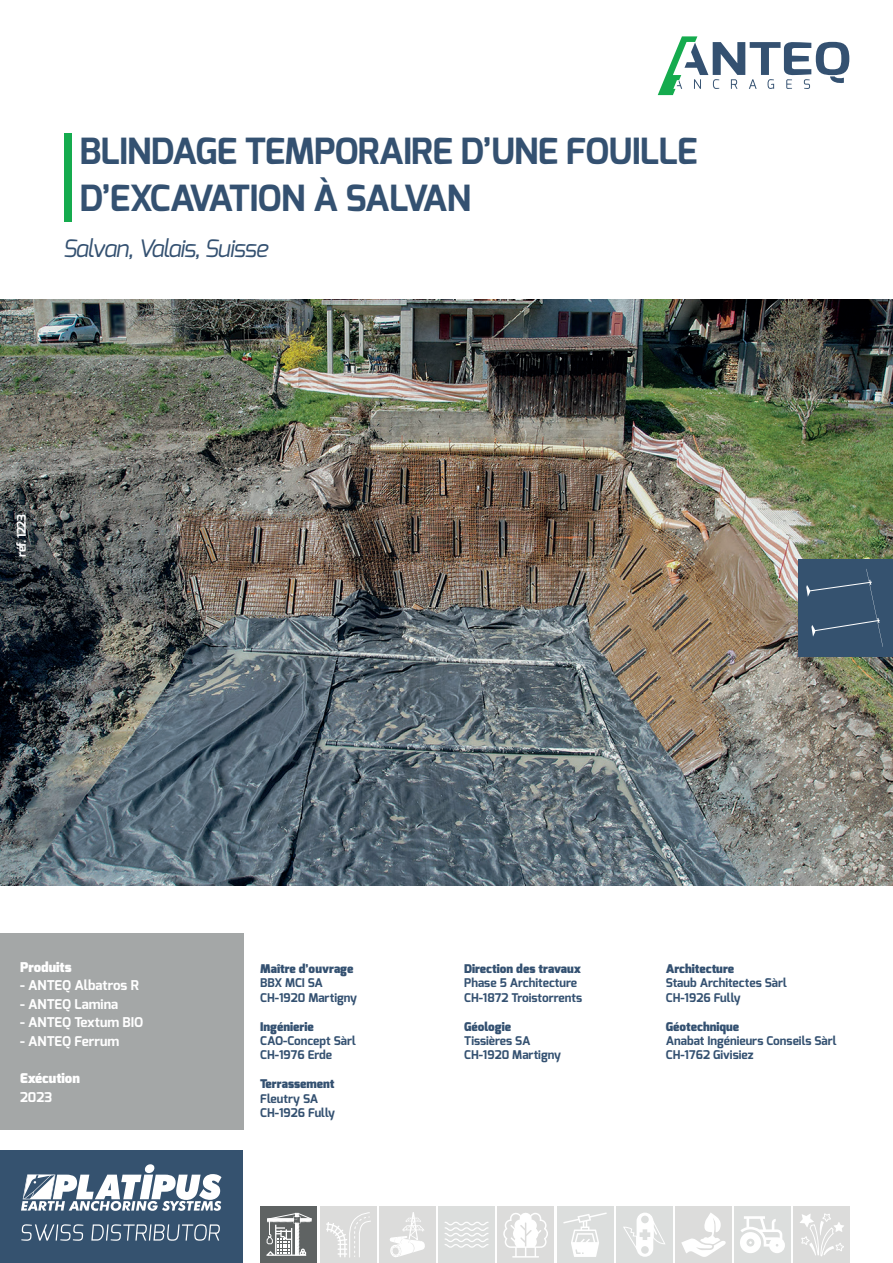
<style>
.page{position:relative;width:893px;height:1263px;background:#fff}
.page>*{position:absolute;margin:0;border:0;box-sizing:border-box;transform-origin:0 0}
.t1{font:700 36px/46.7px "Exo";letter-spacing:-.02em;color:#345171}
.t2{font:italic 24px "Exo";letter-spacing:-.04em;color:#345171}
.t3{font:700 13.5px "Exo";color:#fff}
.t4{font:900 13.5px "Exo";color:#fff}
.t5{font:700 12px/14.4px "Exo";color:#345171}
.t6{font:900 12px "Exo";color:#345171}
.t7{font:700 12px "Exo";letter-spacing:-.04em;color:#fff}
</style>
<div class="page">
<img style="left:0;top:300px;width:893px;height:586px">
<div style="left:0;top:933px;width:244px;height:196px;background:#a4a7a7"></div>
<svg style="left:658px;top:36px;width:191px;height:59px"></svg>
<div style="left:261px;top:1206px;width:56px;height:57px;background:#5f6363"></div>
<svg style="left:266px;top:1213px;width:46px;height:43px"></svg>
<div style="left:379px;top:1206px;width:57px;height:57px;background:#dcdcdb"></div>
<svg style="left:390px;top:1212px;width:35px;height:45px"></svg>
<div style="left:438px;top:1206px;width:57px;height:57px;background:#dcdedd"></div>
<svg style="left:444px;top:1222px;width:45px;height:26px"></svg>
<div style="left:557px;top:1206px;width:56px;height:57px;background:#dcdedd"></div>
<svg style="left:563px;top:1212px;width:44px;height:45px"></svg>
<div style="left:616px;top:1206px;width:56px;height:57px;background:#dcdedd"></div>
<svg style="left:623px;top:1212px;width:42px;height:45px"></svg>
<div style="left:675px;top:1206px;width:57px;height:57px;background:#dcdcdb"></div>
<svg style="left:681px;top:1213px;width:45px;height:44px"></svg>
<div style="left:734px;top:1206px;width:57px;height:57px;background:#dcdedd"></div>
<svg style="left:740px;top:1216px;width:45px;height:37px"></svg>
<div style="left:794px;top:1206px;width:56px;height:57px;background:#dcdcdb"></div>
<svg style="left:800px;top:1213px;width:44px;height:44px"></svg>
<div style="left:320px;top:1206px;width:56px;height:57px;background:#dcdcdb"></div>
<svg style="left:326px;top:1212px;width:45px;height:46px"></svg>
<div style="left:0;top:1150px;width:243px;height:113px;background:#35526f"></div>
<svg style="left:21px;top:1224px;width:62px;height:17px"></svg>
<svg style="left:91px;top:1224px;width:129px;height:17px"></svg>
<svg style="left:21px;top:1164px;width:201px;height:47px"></svg>
<div style="left:497px;top:1207px;width:57px;height:56px;background:#dcdcdb"></div>
<svg style="left:503px;top:1213px;width:45px;height:44px"></svg>
<div style="left:798px;top:559px;width:95px;height:98px;background:#35526f"></div>
<svg style="left:806px;top:569px;width:77px;height:78px"></svg>
<div style="left:64px;top:133px;width:8px;height:89px;background:#15ab4e"></div>
<h1 class="t1" style="left:79px;top:128px;width:620px">BLINDAGE TEMPORAIRE D’UNE FOUILLE<br>D’EXCAVATION À SALVAN</h1>
<h2 class="t2" style="left:63px;top:233px;width:207px">Salvan, Valais, Suisse</h2>
<p class="t7" style="left:14px;top:557px;width:44px;rotate:-90deg">réf. 1223</p>
<p class="t4" style="left:20px;top:958px;width:53px">Produits</p>
<p class="t3" style="left:20px;top:977px;width:121px">- ANTEQ Albatros R</p>
<p class="t3" style="left:20px;top:995px;width:100px">- ANTEQ Lamina</p>
<p class="t3" style="left:20px;top:1014px;width:125px">- ANTEQ Textum BIO</p>
<p class="t3" style="left:20px;top:1032px;width:101px">- ANTEQ Ferrum</p>
<p class="t4" style="left:20px;top:1070px;width:61px">Exécution</p>
<p class="t3" style="left:20px;top:1088px;width:34px">2023</p>
<p class="t6" style="left:260px;top:961px;width:95px">Maître d’ouvrage</p>
<p class="t5" style="left:260px;top:976px;width:98px">BBX MCI SA<br>CH-1920 Martigny</p>
<p class="t6" style="left:260px;top:1018px;width:55px">Ingénierie</p>
<p class="t5" style="left:260px;top:1033px;width:97px">CAO-Concept Sàrl<br>CH-1976 Erde</p>
<p class="t6" style="left:260px;top:1076px;width:76px">Terrassement</p>
<p class="t5" style="left:260px;top:1091px;width:76px">Fleutry SA<br>CH-1926 Fully</p>
<p class="t6" style="left:464px;top:961px;width:119px">Direction des travaux</p>
<p class="t5" style="left:464px;top:976px;width:119px">Phase 5 Architecture<br>CH-1872 Troistorrents</p>
<p class="t6" style="left:464px;top:1018px;width:48px">Géologie</p>
<p class="t5" style="left:464px;top:1033px;width:98px">Tissières SA<br>CH-1920 Martigny</p>
<p class="t6" style="left:666px;top:961px;width:70px">Architecture</p>
<p class="t5" style="left:666px;top:976px;width:123px">Staub Architectes Sàrl<br>CH-1926 Fully</p>
<p class="t6" style="left:666px;top:1018px;width:75px">Géotechnique</p>
<p class="t5" style="left:666px;top:1033px;width:172px">Anabat Ingénieurs Conseils Sàrl<br>CH-1762 Givisiez</p>
</div>
